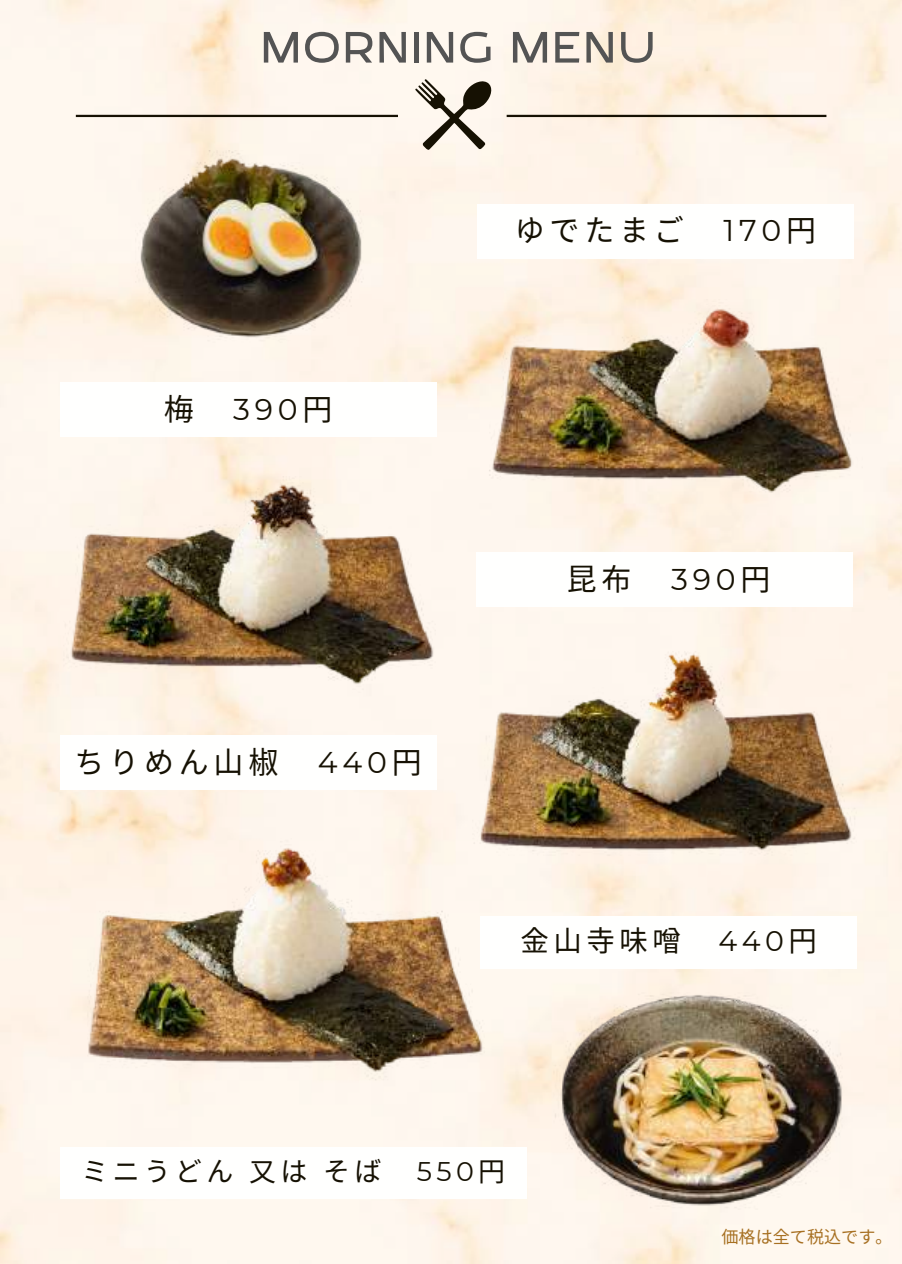
<style>
.page{position:relative;width:902px;height:1264px;background:#fff}
.page>*{position:absolute;margin:0;border:0;box-sizing:border-box;transform-origin:0 0}
.t1{font:57.75px "RTL Banana Regular";letter-spacing:.065em;color:#545454}
.t2{font:30px "Montserrat";letter-spacing:.16em;color:#161103}
.t3{font:30px "Noto Sans CJ Ksc";letter-spacing:.16em;color:#161103}
.t4{font:28.5px "Noto Sans CJ Ksc";color:#161103}
.t5{font:28.5px "Montserrat";color:#161103}
.t6{font:27px "Noto Sans CJ Ksc";letter-spacing:.16em;color:#161103}
.t7{font:27px "Montserrat";color:#161103}
.t8{font:17.1px "Noto Sans CJ Ksc";color:#a77022}
.s1{font-family:"Noto Sans CJ Ksc"}
</style>
<div class="page">
<hr style="left:76px;top:115px;width:322px;height:2px;background:#161103">
<hr style="left:506px;top:115px;width:320px;height:2px;background:#161103">
<svg style="left:414px;top:79px;width:79px;height:71px"></svg>
<img style="left:477px;top:300px;width:385px;height:202px">
<img style="left:51px;top:476px;width:399px;height:216px">
<img style="left:460px;top:639px;width:405px;height:225px">
<img style="left:76px;top:839px;width:417px;height:245px">
<img style="left:135px;top:150px;width:231px;height:196px">
<img style="left:517px;top:968px;width:345px;height:259px">
<h1 class="t1" style="left:261px;top:20px;width:394px">MORNING MENU</h1>
<p class="t3" style="left:164px;top:385px;width:29px">梅</p>
<p class="t2" style="left:233px;top:390px;width:101px">390<span class="s1">円</span></p>
<p class="t3" style="left:74px;top:737px;width:203px">ちりめん山椒</p>
<p class="t2" style="left:318px;top:743px;width:105px">440<span class="s1">円</span></p>
<p class="t3" style="left:514px;top:206px;width:170px">ゆでたまご</p>
<p class="t2" style="left:723px;top:212px;width:94px">170<span class="s1">円</span></p>
<p class="t3" style="left:566px;top:555px;width:66px">昆布</p>
<p class="t2" style="left:670px;top:560px;width:101px">390<span class="s1">円</span></p>
<p class="t4" style="left:520px;top:917px;width:159px">金山寺味噌</p>
<p class="t5" style="left:718px;top:923px;width:100px">440<span class="s1">円</span></p>
<p class="t6" style="left:81px;top:1149px;width:301px">ミニうどん又はそば</p>
<p class="t7" style="left:416px;top:1154px;width:90px">550<span class="s1">円</span></p>
<p class="t8" style="left:721px;top:1223px;width:164px">価格は全て税込です｡</p>
</div>
